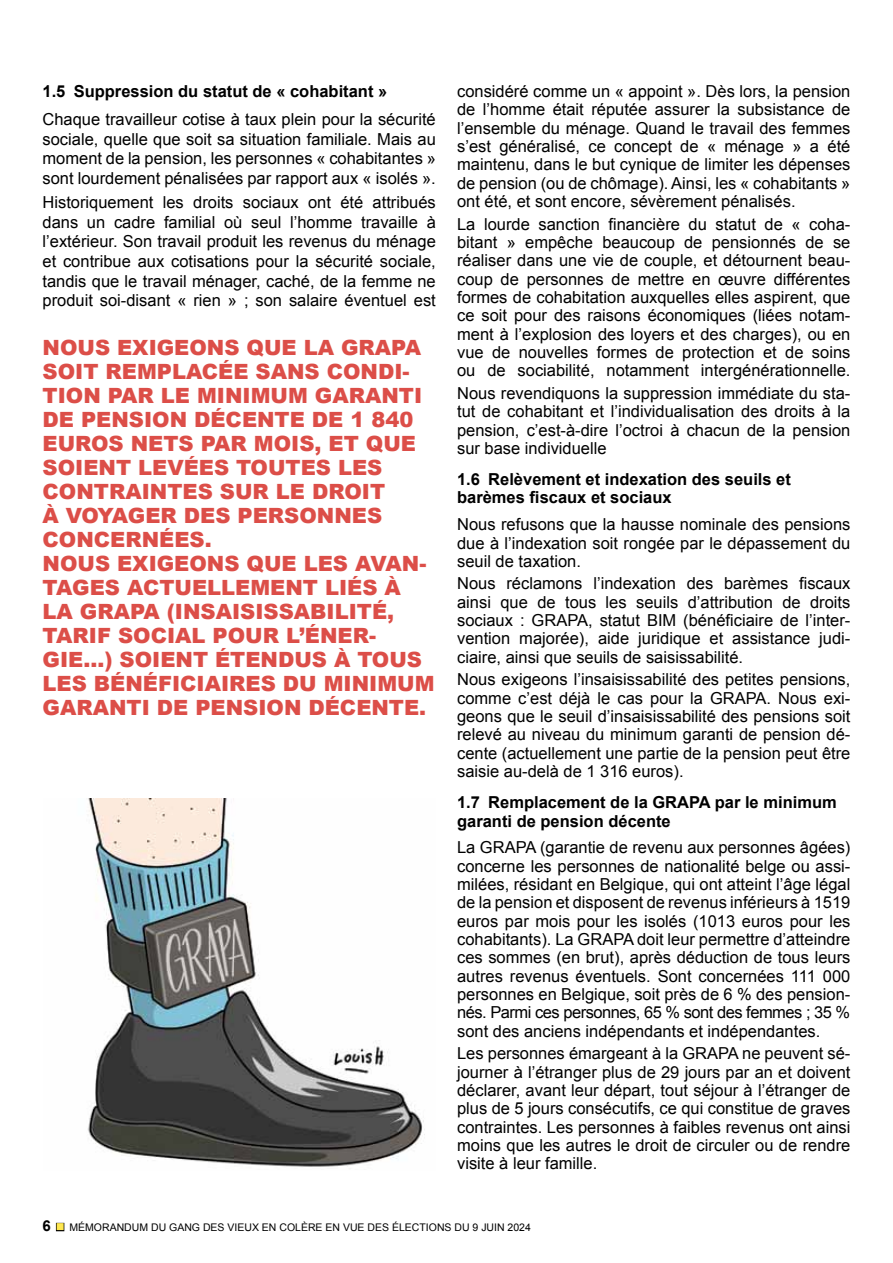
<style>
.page{position:relative;width:893px;height:1263px;background:#fff}
.page>*{position:absolute;margin:0;border:0;box-sizing:border-box;transform-origin:0 0}
.t1{font:900 21px/24px "Arial";color:#dc4e48}
.t2{font:16.5px/18.3px "Arial";color:#000;text-align:justify}
.t3{font:700 16.5px/18.3px "Arial";color:#000}
.t4{font:10.5px "Arial";color:#000}
.s1{font-weight:700;font-size:15px}
.s2{color:#ffe850}
</style>
<div class="page">
<div style="left:56px;top:1223px;width:8px;height:8px;border:2px solid #000"></div>
<img style="left:87px;top:799px;width:338px;height:368px">
<p class="t3" style="left:43px;top:83px;width:346px">1.5 Suppression du statut de « cohabitant »</p>
<p class="t2" style="left:43px;top:110px;width:395px;line-height:19.6px">Chaque travailleur cotise à taux plein pour la sécurité sociale, quelle que soit sa situation familiale. Mais au moment de la pension, les personnes « cohabitantes » sont lourdement pénalisées par rapport aux « isolés ».</p>
<p class="t2" style="left:43px;top:193px;width:395px;line-height:19.6px">Historiquement les droits sociaux ont été attribués dans un cadre familial où seul l’homme travaille à l’extérieur. Son travail produit les revenus du ménage et contribue aux cotisations pour la sécurité sociale, tandis que le travail ménager, caché, de la femme ne produit soi-disant « rien » ; son salaire éventuel est</p>
<p class="t1" style="left:43px;top:335px;width:385px">NOUS EXIGEONS QUE LA GRAPA<br>SOIT REMPLACÉE SANS CONDI-<br>TION PAR LE MINIMUM GARANTI<br>DE PENSION DÉCENTE DE 1 840<br>EUROS NETS PAR MOIS, ET QUE<br>SOIENT LEVÉES TOUTES LES<br>CONTRAINTES SUR LE DROIT<br>À VOYAGER DES PERSONNES<br>CONCERNÉES.<br>NOUS EXIGEONS QUE LES AVAN-<br>TAGES ACTUELLEMENT LIÉS À<br>LA GRAPA</p>
<p class="t1" style="left:43px;top:599px;width:393px;text-indent:124px">(INSAISISSABILITÉ,<br>TARIF SOCIAL POUR L’ÉNER-<br>GIE…) SOIENT ÉTENDUS À TOUS<br>LES BÉNÉFICIAIRES DU MINIMUM<br>GARANTI DE PENSION DÉCENTE.</p>
<p class="t2" style="left:457px;top:82px;width:395px">considéré comme un « appoint ». Dès lors, la pension de l’homme était réputée assurer la subsistance de l’ensemble du ménage. Quand le travail des femmes s’est généralisé, ce concept de « ménage » a été maintenu, dans le but cynique de limiter les dépenses de pension (ou de chômage). Ainsi, les « cohabitants » ont été, et sont encore, sévèrement pénalisés.</p>
<p class="t2" style="left:457px;top:215px;width:395px">La lourde sanction financière du statut de « coha&shy;bitant » empêche beaucoup de pensionnés de se réaliser dans une vie de couple, et détournent beau&shy;coup de personnes de mettre en œuvre différentes formes de cohabitation auxquelles elles aspirent, que ce soit pour des raisons économiques (liées notam&shy;ment à l’explosion des loyers et des charges), ou en vue de nouvelles formes de protection et de soins ou de sociabilité, notamment intergénérationnelle.</p>
<p class="t2" style="left:457px;top:384px;width:395px">Nous revendiquons la suppression immédiate du sta&shy;tut de cohabitant et l’individualisation des droits à la pension, c’est-à-dire l’octroi à chacun de la pension sur base individuelle</p>
<p class="t3" style="left:457px;top:471px;width:335px">1.6 Relèvement et indexation des seuils et barèmes fiscaux et sociaux</p>
<p class="t2" style="left:457px;top:515px;width:395px">Nous refusons que la hausse nominale des pensions due à l’indexation soit rongée par le dépassement du seuil de taxation.</p>
<p class="t2" style="left:457px;top:575px;width:395px">Nous réclamons l’indexation des barèmes fiscaux ainsi que de tous les seuils d’attribution de droits sociaux : GRAPA, statut BIM (bénéficiaire de l’inter&shy;vention majorée), aide juridique et assistance judi&shy;ciaire, ainsi que seuils de saisissabilité.</p>
<p class="t2" style="left:457px;top:671px;width:395px">Nous exigeons l’insaisissabilité des petites pensions, comme c’est déjà le cas pour la GRA</p>
<p class="t2" style="left:457px;top:689px;width:395px;text-indent:289px">PA. Nous exi&shy;geons que le seuil d’insaisissabilité des pensions soit relevé au niveau du minimum garanti de pension dé&shy;cente (actuellement une partie de la pension peut être saisie au-delà de 1 316 euros).</p>
<p class="t3" style="left:457px;top:794px;width:381px">1.7 Remplacement de la GRAPA par le minimum garanti de pension décente</p>
<p class="t2" style="left:457px;top:838px;width:36px">La GRA</p>
<p class="t2" style="left:457px;top:838px;width:395px;text-indent:59px">PA (garantie de revenu aux personnes âgées) concerne les personnes de nationalité belge ou assi&shy;milées, résidant en Belgique, qui ont atteint l’âge légal de la pension et disposent de revenus inférieurs à 1519 euros par mois pour les isolés (1013 euros pour les cohabitants). La GRA</p>
<p class="t2" style="left:457px;top:930px;width:395px;text-indent:156px">PA doit leur permettre d’atteindre ces sommes (en brut), après déduction de tous leurs autres revenus éventuels. Sont concernées 111 000 personnes en Belgique, soit près de 6 % des pension&shy;nés. Parmi ces personnes, 65 % sont des femmes ; 35 % sont des anciens indépendants et indépendantes.</p>
<p class="t2" style="left:457px;top:1044px;width:238px">Les personnes émargeant à la GRA</p>
<p class="t2" style="left:457px;top:1044px;width:395px;text-indent:261px">PA ne peuvent sé&shy;journer à l’étranger plus de 29 jours par an et doivent déclarer, avant leur départ, tout séjour à l’étranger de plus de 5 jours consécutifs, ce qui constitue de graves contraintes. Les personnes à faibles revenus ont ainsi moins que les autres le droit de circuler ou de rendre visite à leur famille.</p>
<p class="t4" style="left:43px;top:1221px;width:490px"><span class="s1">6</span> <span class="s2">■</span> mémorandum du gang des vieux en colère en vue des élections du 9 juin 2024</p>
</div>
